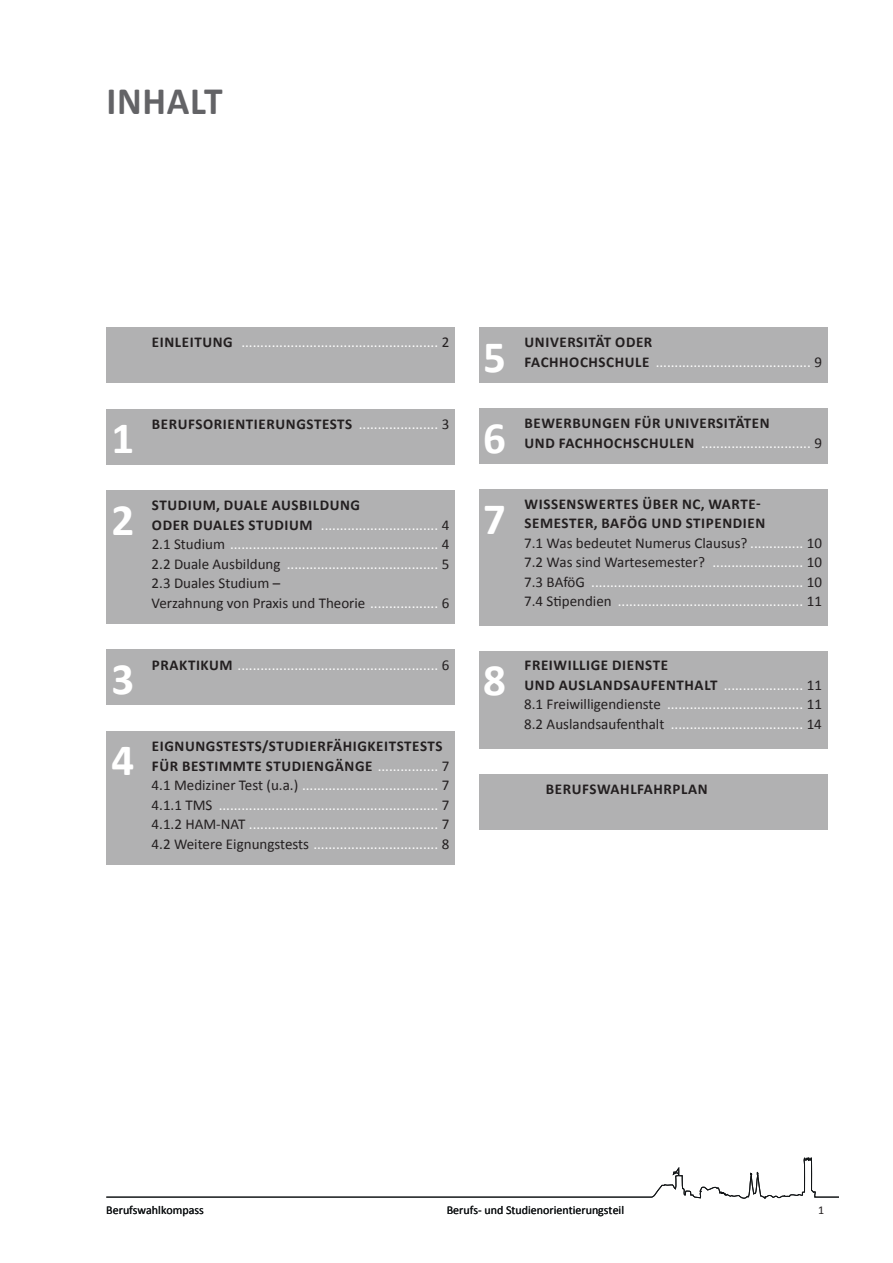
<style>
.page{position:relative;width:893px;height:1263px;background:#fff}
.page>*{position:absolute;margin:0;border:0;box-sizing:border-box;transform-origin:0 0}
.t1{font:700 45px "Calibri";color:#fff}
.t2{font:700 39px "Calibri";letter-spacing:.02em;color:#636366;scale:.96 1}
.t3{font:15px/19.5px "Calibri";color:#fff}
.t4{font:700 15px "Calibri";letter-spacing:.04em;color:#231f20}
.t5{font:12px "Calibri";color:#111416}
.t6{font:12px "Calibri";color:#231f20}
.s1{font-weight:700;color:#231f20}
.s2{color:#231f20}
.s3{font-weight:400;color:#fff}
.s4{font-weight:400}
</style>
<div class="page">
<svg style="left:106px;top:1157px;width:733px;height:42px"></svg>
<div style="left:106px;top:730px;width:349px;height:134px;background:#b1b1b2"></div>
<div style="left:479px;top:489px;width:349px;height:136px;background:#b1b1b2"></div>
<div style="left:479px;top:651px;width:349px;height:97px;background:#b1b1b2"></div>
<div style="left:106px;top:327px;width:349px;height:56px;background:#b1b1b2"></div>
<div style="left:479px;top:327px;width:349px;height:56px;background:#b1b1b2"></div>
<div style="left:479px;top:408px;width:349px;height:55px;background:#b1b1b2"></div>
<div style="left:106px;top:409px;width:349px;height:56px;background:#b1b1b2"></div>
<div style="left:106px;top:490px;width:349px;height:134px;background:#b1b1b2"></div>
<div style="left:106px;top:650px;width:349px;height:55px;background:#b1b1b2"></div>
<div style="left:479px;top:774px;width:349px;height:55px;background:#b1b1b2"></div>
<h2 class="t2" style="left:106px;top:77px;width:123px">INHALT</h2>
<p class="t3" style="left:152px;top:332px;width:299px"><span class="s1">EINLEITUNG</span> .................................................... <span class="s2">2</span></p>
<h1 class="t1" style="left:483px;top:329px;width:24px">5</h1>
<p class="t3" style="left:525px;top:332px;width:299px"><span class="s1">UNIVERSITÄT ODER<br>FACHHOCHSCHULE</span> ......................................... <span class="s2">9</span></p>
<h1 class="t1" style="left:112px;top:410px;width:24px">1</h1>
<p class="t4" style="left:152px;top:414px;width:299px">BERUFSORIENTIERUNGSTESTS <span class="s3">.....................</span> <span class="s4">3</span></p>
<h1 class="t1" style="left:483px;top:410px;width:24px">6</h1>
<p class="t4" style="left:525px;top:414px;width:247px">BEWERBUNGEN FÜR UNIVERSITÄTEN</p>
<p class="t3" style="left:525px;top:432px;width:299px"><span class="s1">UND FACHHOCHSCHULEN</span> ............................. <span class="s2">9</span></p>
<h1 class="t1" style="left:112px;top:492px;width:24px">2</h1>
<p class="t3" style="left:152px;top:495px;width:299px"><span class="s1">STUDIUM, DUALE AUSBILDUNG<br>ODER DUALES STUDIUM</span> ............................... <span class="s2">4<br>2.1 Studium</span> ....................................................... <span class="s2">4<br>2.2 Duale Ausbildung</span> ........................................ <span class="s2">5<br>2.3 Duales Studium –<br>Verzahnung von Praxis und Theorie</span> .................. <span class="s2">6</span></p>
<h1 class="t1" style="left:483px;top:491px;width:24px">7</h1>
<p class="t3" style="left:524px;top:493px;width:299px"><span class="s1">WISSENSWERTES ÜBER NC, WARTE-SEMESTER, BAFÖG UND STIPENDIEN<br></span><span class="s2">7.1 Was bedeutet Numerus Clausus?</span> .............. <span class="s2">10<br>7.2 Was sind Wartesemester?</span> ........................ <span class="s2">10<br>7.3 BAföG</span> ........................................................ <span class="s2">10<br>7.4 Stipendien</span> ................................................. <span class="s2">11</span></p>
<h1 class="t1" style="left:112px;top:651px;width:24px">3</h1>
<p class="t3" style="left:152px;top:654px;width:299px"><span class="s1">PRAKTIKUM</span> ..................................................... <span class="s2">6</span></p>
<h1 class="t1" style="left:483px;top:652px;width:24px">8</h1>
<p class="t3" style="left:524px;top:655px;width:299px"><span class="s1">FREIWILLIGE DIENSTE<br>UND AUSLANDSAUFENTHALT</span> ..................... <span class="s2">11<br>8.1 Freiwilligendienste</span> .................................... <span class="s2">11<br>8.2 Auslandsaufenthalt</span> ................................... <span class="s2">14</span></p>
<h1 class="t1" style="left:112px;top:732px;width:24px">4</h1>
<p class="t3" style="left:152px;top:736px;width:299px"><span class="s1">EIGNUNGSTESTS/STUDIERFÄHIGKEITSTESTS FÜR BESTIMMTE STUDIENGÄNGE</span> ................ <span class="s2">7<br>4.1 Mediziner Test (u.a.)</span> .................................... <span class="s2">7<br>4.1.1 TMS</span> .......................................................... <span class="s2">7<br>4.1.2 HAM-NAT</span> .................................................. <span class="s2">7<br>4.2 Weitere Eignungstests</span> ................................. <span class="s2">8</span></p>
<p class="t4" style="left:546px;top:779px;width:163px">BERUFSWAHLFAHRPLAN</p>
<p class="t5" style="left:106px;top:1203px;width:99px">Berufswahlkompass</p>
<p class="t5" style="left:447px;top:1203px;width:179px">Berufs- und Studienorientierungsteil</p>
<p class="t6" style="left:818px;top:1203px;width:8px">1</p>
</div>
